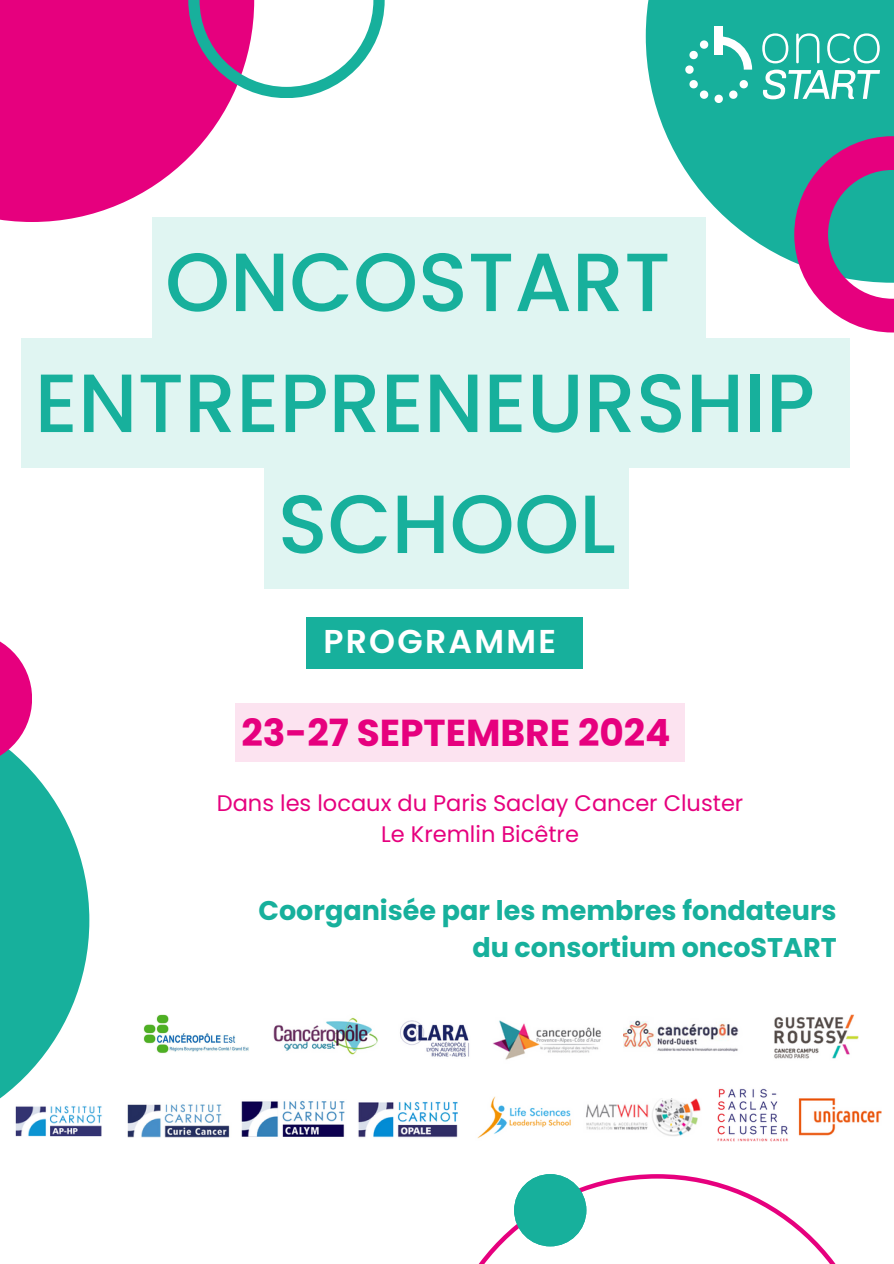
<style>
.page{position:relative;width:894px;height:1264px;background:#fff}
.page>*{position:absolute;margin:0;border:0;box-sizing:border-box;transform-origin:0 0}
.t1{font:500 82.5px "Poppins";color:#17b09c}
.t2{font:700 37.5px "Poppins";color:#e6007e}
.t3{font:600 33px "Poppins";letter-spacing:.07em;color:#fff}
.t4{font:700 27px/37.2px "Poppins";color:#17b09c;text-align:right}
.t5{font:22.5px "Poppins";color:#e6007e}
</style>
<div class="page">
<svg style="left:645px;top:0;width:248px;height:283px;fill:#17b09c"></svg>
<svg style="left:0;top:0;width:254px;height:222px;fill:#e6007e"></svg>
<svg style="left:0;top:765px;width:89px;height:334px;fill:#17b09c"></svg>
<svg style="left:0;top:641px;width:32px;height:124px;fill:#e6007e"></svg>
<svg style="left:188px;top:0;width:196px;height:98px"></svg>
<svg style="left:794px;top:136px;width:99px;height:196px;background:#916b9b"></svg>
<svg style="left:479px;top:1174px;width:356px;height:89px"></svg>
<img style="left:143px;top:1014px;width:106px;height:39px">
<img style="left:273px;top:1017px;width:105px;height:38px">
<img style="left:400px;top:1020px;width:69px;height:37px">
<img style="left:623px;top:1020px;width:116px;height:32px">
<img style="left:493px;top:1020px;width:108px;height:40px">
<img style="left:774px;top:1014px;width:84px;height:45px">
<img style="left:241px;top:1100px;width:104px;height:37px">
<img style="left:127px;top:1104px;width:103px;height:33px">
<img style="left:358px;top:1101px;width:100px;height:37px">
<img style="left:586px;top:1098px;width:115px;height:38px">
<img style="left:798px;top:1098px;width:83px;height:38px">
<img style="left:717px;top:1088px;width:71px;height:53px">
<img style="left:477px;top:1096px;width:94px;height:43px">
<svg style="left:718px;top:36px;width:34px;height:34px"></svg>
<svg style="left:685px;top:65px;width:8px;height:9px"></svg>
<svg style="left:689px;top:40px;width:19px;height:19px"></svg>
<svg style="left:729px;top:80px;width:18px;height:19px"></svg>
<svg style="left:714px;top:95px;width:8px;height:8px"></svg>
<svg style="left:689px;top:80px;width:19px;height:19px"></svg>
<div style="left:714px;top:27px;width:8px;height:28px;background:#fff"></div>
<svg style="left:762px;top:33px;width:26px;height:30px"></svg>
<svg style="left:796px;top:33px;width:23px;height:30px"></svg>
<svg style="left:827px;top:33px;width:52px;height:30px;background:#49c1b1"></svg>
<svg style="left:762px;top:70px;width:117px;height:29px"></svg>
<img style="left:13px;top:1094px;width:89px;height:43px">
<div style="left:152px;top:218px;width:553px;height:129px;background:#e0f5f2"></div>
<div style="left:264px;top:460px;width:365px;height:129px;background:#e0f5f2"></div>
<div style="left:235px;top:703px;width:449px;height:59px;background:#fce3f0"></div>
<div style="left:307px;top:617px;width:275px;height:51px;background:#17b09c"></div>
<div style="left:21px;top:339px;width:828px;height:129px;background:#e0f5f2"></div>
<p class="t1" style="left:165px;top:224px;width:507px">ONCOSTART</p>
<p class="t1" style="left:35px;top:345px;width:781px">ENTREPRENEURSHIP</p>
<p class="t1" style="left:278px;top:466px;width:339px">SCHOOL</p>
<p class="t3" style="left:323px;top:618px;width:234px">PROGRAMME</p>
<p class="t2" style="left:241px;top:706px;width:430px">23-27 SEPTEMBRE 2024</p>
<p class="t5" style="left:217px;top:787px;width:528px">Dans les locaux du Paris Saclay Cancer Cluster</p>
<p class="t5" style="left:381px;top:818px;width:199px">Le Kremlin Bicêtre</p>
<p class="t4" style="left:258px;top:891px;width:579px">Coorganisée par les membres fondateurs du consortium oncoSTART</p>
</div>
